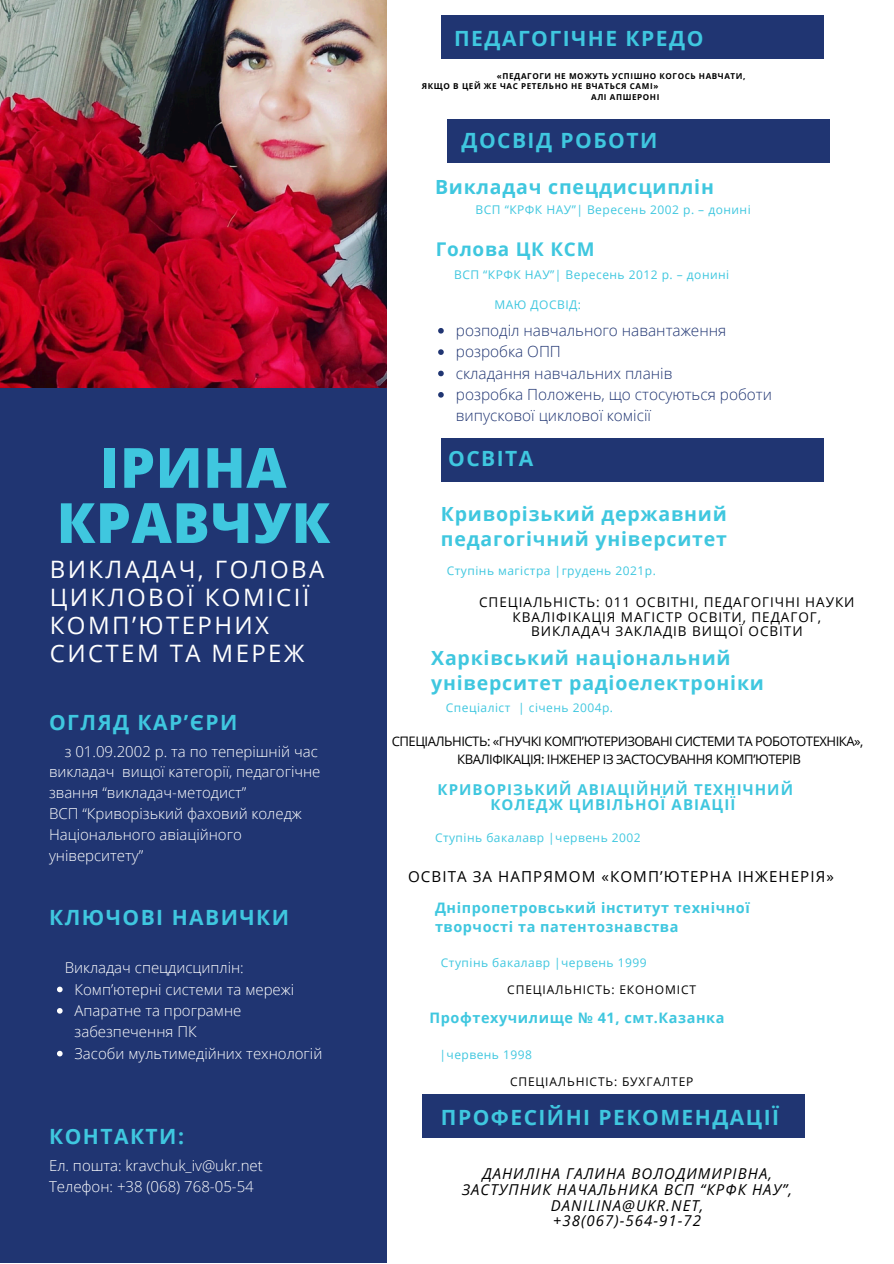
<style>
.page{position:relative;width:894px;height:1264px;background:#fff}
.page>*{position:absolute;margin:0;border:0;box-sizing:border-box;transform-origin:0 0}
.t1{font:800 55.5px/55.2px "Open Sans";letter-spacing:.01em;color:#3fc7df;text-align:center}
.t2{font:24px/28.2px "Open Sans";letter-spacing:.1em;color:#fff}
.t3{font:700 21px "Open Sans";letter-spacing:.07em;color:#3fc7df}
.t4{font:700 19.5px/25.2px "Open Sans";letter-spacing:.04em;color:#3fc7df}
.t5{font:700 18.9px "Open Sans";letter-spacing:.04em;color:#3fc7df}
.t6{font:300 15.45px/21.3px "Open Sans";color:#203572}
.t7{font:15.15px "Open Sans";letter-spacing:.07em;color:#000}
.t8{font:300 15px/20.9px "Open Sans";color:#fff}
.t9{font:italic 15px/15.8px "Open Sans";letter-spacing:.07em;color:#000;text-align:center}
.t10{font:700 15px/15.8px "Open Sans";letter-spacing:.07em;color:#3fc7df;text-align:center}
.t11{font:700 14.4px/18.5px "Open Sans";letter-spacing:.04em;color:#3fc7df}
.t12{font:13.5px/14.7px "Open Sans";letter-spacing:.07em;color:#000;text-align:center}
.t13{font:13.05px "Open Sans";letter-spacing:-.035em;color:#000}
.t14{font:12px "Open Sans";letter-spacing:.04em;color:#3fc7df}
.t15{font:12px "Open Sans";letter-spacing:.07em;color:#000}
.t16{font:700 8.1px "Open Sans";letter-spacing:.07em;color:#000}
</style>
<div class="page">
<div style="left:0;top:387px;width:386px;height:875px;background:#203572"></div>
<img style="left:0;top:0;width:386px;height:387px">
<div style="left:446px;top:119px;width:383px;height:43px;background:#203572"></div>
<div style="left:441px;top:438px;width:382px;height:44px;background:#203572"></div>
<div style="left:421px;top:1094px;width:383px;height:44px;background:#203572"></div>
<svg style="left:57px;top:986px;width:6px;height:6px"></svg>
<svg style="left:57px;top:1008px;width:6px;height:5px"></svg>
<svg style="left:57px;top:1050px;width:6px;height:6px"></svg>
<svg style="left:438px;top:328px;width:5px;height:5px"></svg>
<svg style="left:438px;top:349px;width:5px;height:6px"></svg>
<svg style="left:438px;top:370px;width:5px;height:6px"></svg>
<svg style="left:438px;top:392px;width:5px;height:5px"></svg>
<div style="left:441px;top:15px;width:382px;height:44px;background:#203572"></div>
<p class="t1" style="left:57px;top:438px;width:275px">ІРИНА<br>КРАВЧУК</p>
<h2 class="t2" style="left:50px;top:554px;width:276px">ВИКЛАДАЧ, ГОЛОВА<br>ЦИКЛОВОЇ КОМІСІЇ<br>КОМП’ЮТЕРНИХ<br>СИСТЕМ ТА МЕРЕЖ</h2>
<h2 class="t3" style="left:49px;top:707px;width:190px">ОГЛЯД КАР’ЄРИ</h2>
<p class="t8" style="left:49px;top:740px;width:273px;text-indent:16px">з 01.09.2002 р. та по теперішній час викладач вищої категорії, педагогічне звання “викладач-методист”</p>
<p class="t8" style="left:49px;top:802px;width:254px">ВСП “Криворізький фаховий коледж<br>Національного авіаційного університету”</p>
<h2 class="t3" style="left:49px;top:902px;width:241px">КЛЮЧОВІ НАВИЧКИ</h2>
<h1 class="t8" style="left:65px;top:956px;width:180px">Викладач спецдисциплін:</h1>
<h2 class="t8" style="left:75px;top:978px;width:221px">Комп’ютерні системи та мережі</h2>
<p class="t8" style="left:75px;top:999px;width:168px;line-height:21.3px">Апаратне та програмне забезпечення ПК</p>
<p class="t8" style="left:75px;top:1042px;width:249px">Засоби мультимедійних технологій</p>
<p class="t3" style="left:49px;top:1121px;width:136px">КОНТАКТИ:</p>
<p class="t8" style="left:49px;top:1154px;width:215px">Ел. пошта: kravchuk_iv@ukr.net</p>
<p class="t8" style="left:49px;top:1175px;width:206px">Телефон: +38 (068) 768-05-54</p>
<p class="t3" style="left:454px;top:23px;width:251px">ПЕДАГОГІЧНЕ КРЕДО</p>
<h3 class="t16" style="left:497px;top:70px;width:250px">«ПЕДАГОГИ НЕ МОЖУТЬ УСПІШНО КОГОСЬ НАВЧАТИ,</h3>
<p class="t16" style="left:422px;top:81px;width:238px">ЯКЩО В ЦЕЙ ЖЕ ЧАС РЕТЕЛЬНО НЕ ВЧАТЬСЯ САМІ»</p>
<p class="t16" style="left:591px;top:92px;width:70px">АЛІ АПШЕРОНІ</p>
<h2 class="t3" style="left:461px;top:126px;width:197px">ДОСВІД РОБОТИ</h2>
<p class="t4" style="left:435px;top:174px;width:280px">Викладач спецдисциплін</p>
<p class="t14" style="left:475px;top:201px;width:276px">ВСП “КРФК НАУ”| Вересень 2002 р. – донині</p>
<p class="t5" style="left:436px;top:236px;width:160px">Голова ЦК КСМ</p>
<h2 class="t14" style="left:454px;top:266px;width:276px">ВСП “КРФК НАУ”| Вересень 2012 р. – донині</h2>
<h3 class="t14" style="left:494px;top:296px;width:88px">МАЮ ДОСВІД:</h3>
<h2 class="t6" style="left:456px;top:319px;width:272px">розподіл навчального навантаження</h2>
<h3 class="t6" style="left:456px;top:340px;width:106px">розробка ОПП</h3>
<p class="t6" style="left:456px;top:362px;width:218px">складання навчальних планів</p>
<h4 class="t6" style="left:456px;top:383px;width:317px">розробка Положень, що стосуються роботи випускової циклової комісії</h4>
<p class="t3" style="left:448px;top:444px;width:87px">ОСВІТА</p>
<p class="t4" style="left:441px;top:501px;width:287px">Криворізький державний педагогічний університет</p>
<p class="t14" style="left:446px;top:562px;width:210px">Ступінь магістра |грудень 2021р.</p>
<p class="t12" style="left:479px;top:594px;width:377px">СПЕЦІАЛЬНІСТЬ: 011 ОСВІТНІ, ПЕДАГОГІЧНІ НАУКИ</p>
<p class="t12" style="left:512px;top:609px;width:310px">КВАЛІФІКАЦІЯ МАГІСТР ОСВІТИ, ПЕДАГОГ,<br>ВИКЛАДАЧ ЗАКЛАДІВ ВИЩОЇ ОСВІТИ</p>
<p class="t4" style="left:431px;top:644px;width:334px">Харківський національний університет радіоелектроніки</p>
<p class="t14" style="left:446px;top:699px;width:169px">Спеціаліст | січень 2004р.</p>
<h5 class="t13" style="left:391px;top:731px;width:473px">СПЕЦІАЛЬНІСТЬ: «ГНУЧКІ КОМП’ЮТЕРИЗОВАНІ СИСТЕМИ ТА РОБОТОТЕХНІКА»,</h5>
<p class="t13" style="left:457px;top:750px;width:345px">КВАЛІФІКАЦІЯ: ІНЖЕНЕР ІЗ ЗАСТОСУВАННЯ КОМП’ЮТЕРІВ</p>
<h6 class="t10" style="left:437px;top:781px;width:357px">КРИВОРІЗЬКИЙ АВІАЦІЙНИЙ ТЕХНІЧНИЙ<br>КОЛЕДЖ ЦИВІЛЬНОЇ АВІАЦІЇ</h6>
<p class="t14" style="left:435px;top:829px;width:207px">Ступінь бакалавр |червень 2002</p>
<p class="t7" style="left:408px;top:865px;width:427px">ОСВІТА ЗА НАПРЯМОМ «КОМП’ЮТЕРНА ІНЖЕНЕРІЯ»</p>
<p class="t11" style="left:435px;top:898px;width:316px">Дніпропетровський інститут технічної творчості та патентознавства</p>
<p class="t14" style="left:441px;top:954px;width:207px">Ступінь бакалавр |червень 1999</p>
<p class="t15" style="left:507px;top:981px;width:190px">СПЕЦІАЛЬНІСТЬ: ЕКОНОМІСТ</p>
<p class="t11" style="left:429px;top:1008px;width:296px">Профтехучилище № 41, смт.Казанка</p>
<h2 class="t14" style="left:439px;top:1045px;width:94px">|червень 1998</h2>
<h6 class="t15" style="left:510px;top:1073px;width:185px">СПЕЦІАЛЬНІСТЬ: БУХГАЛТЕР</h6>
<p class="t3" style="left:441px;top:1102px;width:339px">ПРОФЕСІЙНІ РЕКОМЕНДАЦІЇ</p>
<p class="t9" style="left:462px;top:1165px;width:331px">ДАНИЛІНА ГАЛИНА ВОЛОДИМИРІВНА,<br>ЗАСТУПНИК НАЧАЛЬНИКА ВСП “КРФК НАУ”,<br>DANILINA@UKR.NET,<br>+38(067)-564-91-72</p>
</div>
